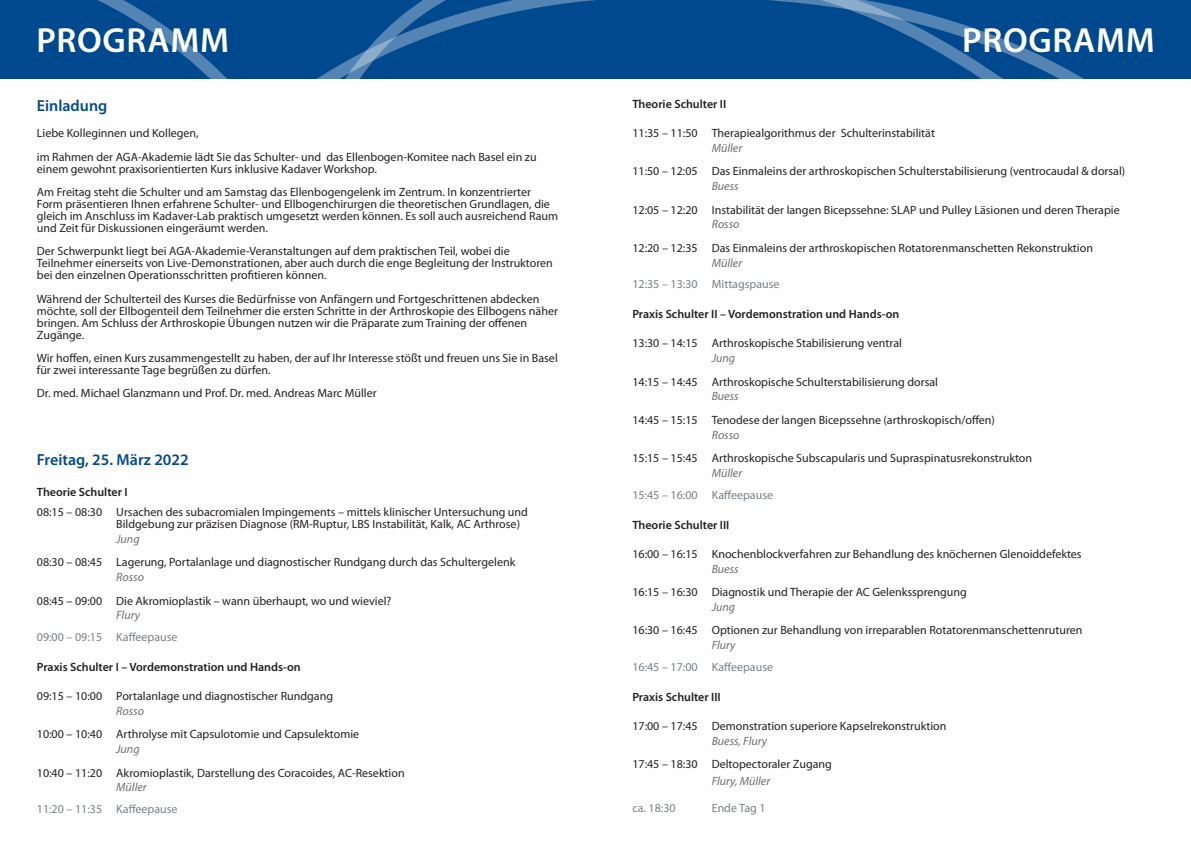
<style>
.page{position:relative;width:1191px;height:842px;background:#fff}
.page>*{position:absolute;margin:0;border:0;box-sizing:border-box;transform-origin:0 0}
.Kopf{font:600 35px "Myriad Pro";letter-spacing:.02em;color:#fff}
.Datum{font:600 16px "Myriad Pro";color:#01498e}
.Programminhalte{font:12px/12px "Myriad Pro";color:#231f20}
.Programminhalte-2{font:600 12px "Myriad Pro";color:#231f20}
.Pause{font:12px "Myriad Pro";color:#797f84}
.Programminhalte-3{font:italic 12px "Myriad Pro";color:#6c6d70}
.Programminhalte-4{font:12px "Myriad Pro";color:#797f84}
</style>
<div class="page">
<div style="left:0;top:0;width:64px;height:79px;background:#01498e"></div>
<div style="left:1107px;top:0;width:84px;height:79px;background:#01498e"></div>
<svg style="left:64px;top:0;width:1043px;height:79px"></svg>
<p class="Kopf" style="left:36px;top:18px;width:194px">PROGRAMM</p>
<p class="Datum" style="left:37px;top:96px;width:72px">Einladung</p>
<p class="Programminhalte" style="left:37px;top:127px;width:163px">Liebe Kolleginnen und Kollegen,</p>
<p class="Programminhalte" style="left:37px;top:151px;width:501px">im Rahmen der AGA-Akademie lädt Sie das Schulter- und das Ellenbogen-Komitee nach Basel ein zu einem gewohnt praxisorientierten Kurs inklusive Kadaver Workshop.</p>
<p class="Programminhalte" style="left:37px;top:186px;width:523px">Am Freitag steht die Schulter und am Samstag das Ellenbogengelenk im Zentrum. In konzentrierter Form präsentieren Ihnen erfahrene Schulter- und Ellbogenchirurgen die theoretischen Grundlagen, die gleich im Anschluss im Kadaver-Lab praktisch umgesetzt werden können. Es soll auch ausreichend Raum und Zeit für Diskussionen eingeräumt werden.</p>
<p class="Programminhalte" style="left:37px;top:245px;width:517px">Der Schwerpunkt liegt bei AGA-Akademie-Veranstaltungen auf dem praktischen Teil, wobei die<br>Teilnehmer einerseits von Live-Demonstrationen, aber auch durch die enge Begleitung der Instruktoren bei den einzelnen Operationsschritten profitieren können.</p>
<p class="Programminhalte" style="left:37px;top:293px;width:522px">Während der Schulterteil des Kurses die Bedürfnisse von Anfängern und Fortgeschrittenen abdecken möchte, soll der Ellbogenteil dem Teilnehmer die ersten Schritte in der Arthroskopie des Ellbogens näher bringen. Am Schluss der Arthroskopie Übungen nutzen wir die Präparate zum Training der offenen Zugänge.</p>
<p class="Programminhalte" style="left:37px;top:352px;width:522px">Wir hoffen, einen Kurs zusammengestellt zu haben, der auf Ihr Interesse stößt und freuen uns Sie in Basel für zwei interessante Tage begrüßen zu dürfen.</p>
<p class="Programminhalte" style="left:37px;top:387px;width:341px">Dr. med. Michael Glanzmann und Prof. Dr. med. Andreas Marc Müller</p>
<p class="Datum" style="left:37px;top:449px;width:153px">Freitag, 25. März 2022</p>
<p class="Programminhalte-2" style="left:37px;top:484px;width:92px">Theorie Schulter I</p>
<p class="Programminhalte" style="left:116px;top:506px;width:413px;text-indent:-79px">08:15 – 08:30 Ursachen des subacromialen Impingements – mittels klinischer Untersuchung und<br>Bildgebung zur präzisen Diagnose (RM-Ruptur, LBS Instabilität, Kalk, AC Arthrose)</p>
<p class="Programminhalte-3" style="left:116px;top:532px;width:25px">Jung</p>
<p class="Programminhalte" style="left:37px;top:556px;width:480px">08:30 – 08:45 Lagerung, Portalanlage und diagnostischer Rundgang durch das Schultergelenk</p>
<p class="Programminhalte-3" style="left:116px;top:570px;width:29px">Rosso</p>
<p class="Programminhalte" style="left:37px;top:594px;width:356px">08:45 – 09:00 Die Akromioplastik – wann überhaupt, wo und wieviel?</p>
<p class="Programminhalte-3" style="left:116px;top:608px;width:25px">Flury</p>
<p class="Pause" style="left:37px;top:630px;width:142px">09:00 – 09:15 Kaffeepause</p>
<p class="Programminhalte-2" style="left:37px;top:659px;width:265px">Praxis Schulter I – Vordemonstration und Hands-on</p>
<p class="Programminhalte" style="left:37px;top:690px;width:298px">09:15 – 10:00 Portalanlage und diagnostischer Rundgang</p>
<p class="Programminhalte-3" style="left:116px;top:704px;width:29px">Rosso</p>
<p class="Programminhalte" style="left:37px;top:728px;width:324px">10:00 – 10:40 Arthrolyse mit Capsulotomie und Capsulektomie</p>
<p class="Programminhalte-3" style="left:116px;top:742px;width:25px">Jung</p>
<p class="Programminhalte" style="left:37px;top:766px;width:369px">10:40 – 11:20 Akromioplastik, Darstellung des Coracoides, AC-Resektion</p>
<p class="Programminhalte-3" style="left:116px;top:780px;width:32px">Müller</p>
<p class="Pause" style="left:37px;top:802px;width:142px">11:20 – 11:35 Kaffeepause</p>
<p class="Kopf" style="left:962px;top:18px;width:194px">PROGRAMM</p>
<p class="Programminhalte-2" style="left:632px;top:97px;width:95px">Theorie Schulter II</p>
<p class="Programminhalte" style="left:632px;top:127px;width:304px">11:35 – 11:50 Therapiealgorithmus der Schulterinstabilität</p>
<p class="Programminhalte-3" style="left:711px;top:141px;width:32px">Müller</p>
<p class="Programminhalte" style="left:632px;top:165px;width:494px">11:50 – 12:05 Das Einmaleins der arthroskopischen Schulterstabilisierung (ventrocaudal &amp; dorsal)</p>
<p class="Programminhalte-3" style="left:711px;top:179px;width:28px">Buess</p>
<p class="Programminhalte" style="left:632px;top:203px;width:489px">12:05 – 12:20 Instabilität der langen Bicepssehne: SLAP und Pulley Läsionen und deren Therapie</p>
<p class="Programminhalte-3" style="left:711px;top:217px;width:29px">Rosso</p>
<p class="Programminhalte" style="left:632px;top:242px;width:462px">12:20 – 12:35 Das Einmaleins der arthroskopischen Rotatorenmanschetten Rekonstruktion</p>
<p class="Programminhalte-3" style="left:711px;top:255px;width:32px">Müller</p>
<p class="Pause" style="left:632px;top:277px;width:149px">12:35 – 13:30 Mittagspause</p>
<p class="Programminhalte-2" style="left:632px;top:307px;width:268px">Praxis Schulter II – Vordemonstration und Hands-on</p>
<p class="Programminhalte" style="left:632px;top:337px;width:271px">13:30 – 14:15 Arthroskopische Stabilisierung ventral</p>
<p class="Programminhalte-3" style="left:711px;top:351px;width:25px">Jung</p>
<p class="Programminhalte" style="left:632px;top:375px;width:307px">14:15 – 14:45 Arthroskopische Schulterstabilisierung dorsal</p>
<p class="Programminhalte-3" style="left:711px;top:389px;width:28px">Buess</p>
<p class="Programminhalte" style="left:632px;top:414px;width:364px">14:45 – 15:15 Tenodese der langen Bicepssehne (arthroskopisch/offen)</p>
<p class="Programminhalte-3" style="left:711px;top:427px;width:29px">Rosso</p>
<p class="Programminhalte" style="left:632px;top:452px;width:401px">15:15 – 15:45 Arthroskopische Subscapularis und Supraspinatusrekonstrukton</p>
<p class="Programminhalte-3" style="left:711px;top:465px;width:32px">Müller</p>
<p class="Pause" style="left:632px;top:487px;width:142px">15:45 – 16:00 Kaffeepause</p>
<p class="Programminhalte-2" style="left:632px;top:517px;width:99px">Theorie Schulter III</p>
<p class="Programminhalte" style="left:632px;top:547px;width:451px">16:00 – 16:15 Knochenblockverfahren zur Behandlung des knöchernen Glenoiddefektes</p>
<p class="Programminhalte-3" style="left:711px;top:561px;width:28px">Buess</p>
<p class="Programminhalte" style="left:632px;top:586px;width:336px">16:15 – 16:30 Diagnostik und Therapie der AC Gelenkssprengung</p>
<p class="Programminhalte-3" style="left:711px;top:599px;width:25px">Jung</p>
<p class="Programminhalte" style="left:632px;top:624px;width:452px">16:30 – 16:45 Optionen zur Behandlung von irreparablen Rotatorenmanschettenruturen</p>
<p class="Programminhalte-3" style="left:711px;top:637px;width:25px">Flury</p>
<p class="Pause" style="left:632px;top:659px;width:142px">16:45 – 17:00 Kaffeepause</p>
<p class="Programminhalte-2" style="left:632px;top:689px;width:90px">Praxis Schulter III</p>
<p class="Programminhalte" style="left:632px;top:719px;width:316px">17:00 – 17:45 Demonstration superiore Kapselrekonstruktion</p>
<p class="Programminhalte-3" style="left:711px;top:733px;width:57px">Buess, Flury</p>
<p class="Programminhalte" style="left:632px;top:758px;width:201px">17:45 – 18:30 Deltopectoraler Zugang</p>
<p class="Programminhalte-3" style="left:711px;top:773px;width:60px">Flury, Müller</p>
<p class="Programminhalte-4" style="left:632px;top:801px;width:45px">ca. 18:30</p>
<p class="Programminhalte-4" style="left:711px;top:801px;width:55px">Ende Tag 1</p>
</div>
